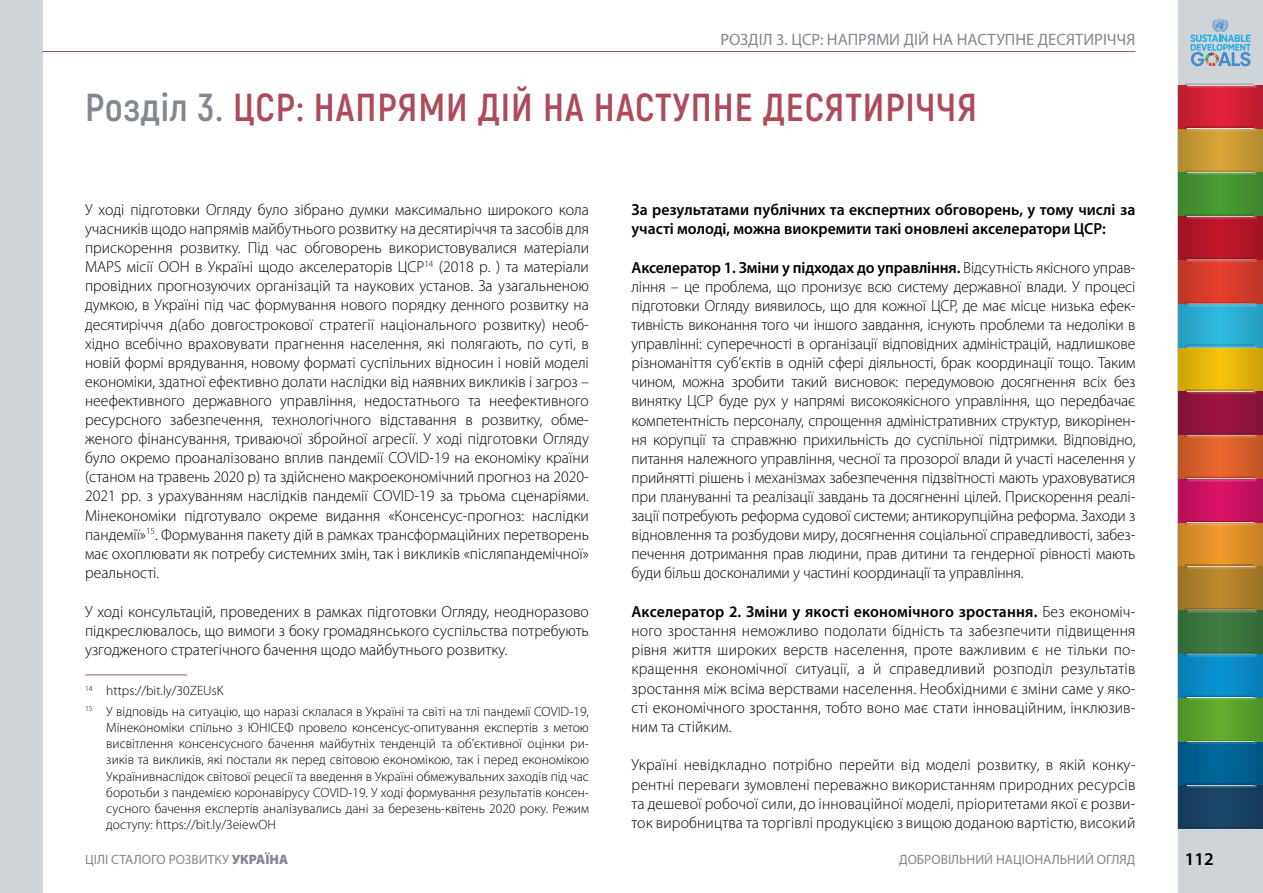
<style>
.page{position:relative;width:1263px;height:893px;background:#fff}
.page>*{position:absolute;margin:0;border:0;box-sizing:border-box;transform-origin:0 0}
.t1{font:700 39px "Akrobat";letter-spacing:.025em;color:#ad4b5a}
.t2{font:600 18px "Myriad Pro";color:#000}
.t3{font:16.5px "Myriad Pro";color:#82888f}
.t4{font:300 16.05px/19px "Myriad Pro";color:#000;text-align:justify}
.t5{font:600 16.05px/19px "Myriad Pro";color:#000}
.t6{font:300 13.5px/16.2px "Myriad Pro";color:#000}
.t7{font:13.5px "Myriad Pro";color:#82888f}
.s1{color:#82888f}
.s2{font-weight:600}
.s3{font-weight:900}
</style>
<div class="page">
<div style="left:0;top:435px;width:43px;height:44px;background:#cfd4d8"></div>
<div style="left:0;top:216px;width:43px;height:44px;background:#cfd4d8"></div>
<div style="left:0;top:610px;width:43px;height:44px;background:#cfd4d8"></div>
<div style="left:0;top:129px;width:43px;height:44px;background:#cfd4d8"></div>
<div style="left:0;top:523px;width:43px;height:44px;background:#cfd4d8"></div>
<div style="left:0;top:304px;width:43px;height:44px;background:#cfd4d8"></div>
<div style="left:0;top:698px;width:43px;height:44px;background:#cfd4d8"></div>
<div style="left:0;top:85px;width:43px;height:44px;background:#cfd4d8"></div>
<div style="left:1178px;top:0;width:85px;height:85px;background:#cfd4d8"></div>
<div style="left:0;top:0;width:43px;height:85px;background:#cfd4d8"></div>
<div style="left:0;top:479px;width:43px;height:44px;background:#cfd4d8"></div>
<div style="left:0;top:260px;width:43px;height:44px;background:#cfd4d8"></div>
<div style="left:0;top:654px;width:43px;height:44px;background:#cfd4d8"></div>
<div style="left:0;top:173px;width:43px;height:43px;background:#cfd4d8"></div>
<div style="left:0;top:567px;width:43px;height:43px;background:#cfd4d8"></div>
<div style="left:0;top:348px;width:43px;height:43px;background:#cfd4d8"></div>
<div style="left:0;top:742px;width:43px;height:43px;background:#cfd4d8"></div>
<div style="left:0;top:391px;width:43px;height:44px;background:#cfd4d8"></div>
<div style="left:0;top:785px;width:43px;height:44px;background:#cfd4d8"></div>
<div style="left:0;top:829px;width:43px;height:64px;background:#cfd4d8"></div>
<svg style="left:1178px;top:85px;width:85px;height:744px;background:#84654b"></svg>
<hr style="left:43px;top:51px;width:1092px;height:1px;background:#ad4b5a">
<svg style="left:1190px;top:19px;width:60px;height:47px"></svg>
<hr style="left:1184px;top:433px;width:71px;height:4px;background:#fff;opacity:.75">
<div style="left:1186px;top:433px;width:70px;height:5px;background:#000;opacity:.75"></div>
<div style="left:1184px;top:389px;width:71px;height:5px;background:#fff;opacity:.75"></div>
<div style="left:1185px;top:389px;width:71px;height:5px;background:#000;opacity:.75"></div>
<div style="left:1184px;top:344px;width:71px;height:5px;background:#228dad"></div>
<div style="left:1186px;top:345px;width:70px;height:5px;background:#000;opacity:.75"></div>
<div style="left:1184px;top:301px;width:71px;height:5px;background:#fff;opacity:.75"></div>
<hr style="left:1185px;top:302px;width:71px;height:4px;background:#000;opacity:.75">
<div style="left:1184px;top:257px;width:71px;height:5px;background:#fff;opacity:.75"></div>
<hr style="left:1186px;top:258px;width:70px;height:4px;background:#000;opacity:.75">
<div style="left:1184px;top:213px;width:71px;height:6px;background:#fff;opacity:.75"></div>
<div style="left:1186px;top:214px;width:70px;height:5px;background:#000;opacity:.75"></div>
<div style="left:1184px;top:170px;width:71px;height:5px;background:#fff;opacity:.75"></div>
<div style="left:1186px;top:170px;width:70px;height:5px;background:#000;opacity:.75"></div>
<div style="left:1184px;top:126px;width:71px;height:5px;background:#fff;opacity:.75"></div>
<div style="left:1186px;top:126px;width:70px;height:5px;background:#000;opacity:.75"></div>
<div style="left:1184px;top:476px;width:71px;height:5px;background:#fff;opacity:.75"></div>
<div style="left:1186px;top:476px;width:70px;height:5px;background:#000;opacity:.75"></div>
<div style="left:1184px;top:520px;width:71px;height:5px;background:#fff;opacity:.75"></div>
<div style="left:1186px;top:520px;width:70px;height:6px;background:#000;opacity:.75"></div>
<div style="left:1184px;top:564px;width:71px;height:5px;background:#fff;opacity:.75"></div>
<div style="left:1186px;top:564px;width:70px;height:5px;background:#000;opacity:.75"></div>
<div style="left:1184px;top:607px;width:71px;height:5px;background:#fff;opacity:.75"></div>
<div style="left:1186px;top:607px;width:70px;height:6px;background:#000;opacity:.75"></div>
<div style="left:1184px;top:651px;width:71px;height:5px;background:#fff;opacity:.75"></div>
<div style="left:1186px;top:652px;width:70px;height:5px;background:#000;opacity:.75"></div>
<div style="left:1184px;top:695px;width:71px;height:5px;background:#fff;opacity:.75"></div>
<div style="left:1185px;top:695px;width:71px;height:5px;background:#000;opacity:.75"></div>
<div style="left:1184px;top:739px;width:71px;height:5px;background:#fff;opacity:.75"></div>
<div style="left:1185px;top:739px;width:71px;height:5px;background:#000;opacity:.75"></div>
<div style="left:1184px;top:783px;width:71px;height:5px;background:#fff;opacity:.75"></div>
<div style="left:1186px;top:783px;width:70px;height:5px;background:#000;opacity:.75"></div>
<hr style="left:1184px;top:827px;width:71px;height:4px;background:#133855">
<div style="left:1186px;top:827px;width:70px;height:5px;background:#27445b"></div>
<div style="left:1184px;top:82px;width:71px;height:6px;background:#fff;opacity:.75"></div>
<div style="left:1186px;top:83px;width:70px;height:5px;background:#000;opacity:.75"></div>
<div style="left:1178px;top:829px;width:85px;height:64px;background:#cfd4d8"></div>
<hr style="left:85px;top:674px;width:102px;height:1px;background:#ad4b5a">
<p class="t3" style="left:720px;top:29px;width:416px">РОЗДІЛ 3. ЦСР: НАПРЯМИ ДІЙ НА НАСТУПНЕ ДЕСЯТИРІЧЧЯ</p>
<h1 class="t1" style="left:85px;top:83px;width:893px"><span class="s1">Розділ 3.</span> ЦСР: НАПРЯМИ ДІЙ НА НАСТУПНЕ ДЕСЯТИРІЧЧЯ</h1>
<p class="t4" style="left:85px;top:200px;width:505px">У ході підготовки Огляду було зібрано думки максимально широкого кола учасників щодо напрямів майбутнього розвитку на десятиріччя та засобів для прискорення розвитку. Під час обговорень використовувалися матеріали MAPS місії ООН в Україні щодо акселераторів ЦСР<sup>14</sup> (2018 р. ) та матеріали провідних прогнозуючих організацій та наукових установ. За узагальненою думкою, в Україні під час формування нового порядку денного розвитку на десятиріччя д(або довгострокової стратегії національного розвитку) необ&shy;хідно всебічно враховувати прагнення населення, які полягають, по суті, в новій формі врядування, новому форматі суспільних відносин і новій моделі економіки, здатної ефективно долати наслідки від наявних викликів і загроз – неефективного державного управління, недостатнього та неефективного ресурсного забезпечення, технологічного відставання в розвитку, обме&shy;женого фінансування, триваючої збройної агресії. У ході підготовки Огляду було окремо проаналізовано вплив пандемії COVID-19 на економіку країни (станом на травень 2020 р) та здійснено макроекономічний прогноз на 2020- 2021 рр. з урахуванням наслідків пандемії COVID-19 за трьома сценаріями.<br>Мінекономіки підготувало окреме видання «Консенсус-прогноз: наслідки пандемії»<sup>15</sup>. Формування пакету дій в рамках трансформаційних перетворень має охоплювати як потребу системних змін, так і викликів «післяпандемічної» реальності.</p>
<p class="t4" style="left:85px;top:602px;width:505px">У ході консультацій, проведених в рамках підготовки Огляду, неодноразово підкреслювалось, що вимоги з боку громадянського суспільства потребують узгодженого стратегічного бачення щодо майбутнього розвитку.</p>
<p class="t6" style="left:85px;top:680px;width:505px;line-height:20.4px"><sup>14</sup> https://bit.ly/30ZEUsK<br><sup>15</sup> У відповідь на ситуацію, що наразі склалася в Україні та світі на тлі пандемії COVID-19,</p>
<p class="t6" style="left:106px;top:719px;width:484px;text-align:justify">Мінекономіки спільно з ЮНІСЕФ провело консенсус-опитування експертів з метою висвітлення консенсусного бачення майбутніх тенденцій та об’єктивної оцінки ри&shy;зиків та викликів, які постали як перед світовою економікою, так і перед економікою Українивнаслідок світової рецесії та введення в Україні обмежувальних заходів під час боротьби з пандемією коронавірусу COVID-19. У ході формування результатів консен&shy;сусного бачення експертів аналізувались дані за березень-квітень 2020 року. Режим доступу: https://bit.ly/3eiewOH</p>
<p class="t5" style="left:631px;top:200px;width:505px">За результатами публічних та експертних обговорень, у тому числі за участі молоді, можна виокремити такі оновлені акселератори ЦСР:</p>
<p class="t4" style="left:631px;top:258px;width:505px"><span class="s2">Акселератор 1. Зміни у підходах до управління.</span> Відсутність якісного управ&shy;ління – це проблема, що пронизує всю систему державної влади. У процесі підготовки Огляду виявилось, що для кожної ЦСР, де має місце низька ефек&shy;тивність виконання того чи іншого завдання, існують проблеми та недоліки в управлінні: суперечності в організації відповідних адміністрацій, надлишкове різноманіття суб’єктів в одній сфері діяльності, брак координації тощо. Таким чином, можна зробити такий висновок: передумовою досягнення всіх без винятку ЦСР буде рух у напрямі високоякісного управління, що передбачає компетентність персоналу, спрощення адміністративних структур, викорінен&shy;ня корупції та справжню прихильність до суспільної підтримки. Відповідно, питання належного управління, чесної та прозорої влади й участі населення у прийнятті рішень і механізмах забезпечення підзвітності мають ураховуватися при плануванні та реалізації завдань та досягненні цілей. Прискорення реалі&shy;зації потребують реформа судової системи; антикорупційна реформа. Заходи з відновлення та розбудови миру, досягнення соціальної справедливості, забез&shy;печення дотримання прав людини, прав дитини та гендерної рівності мають буди більш досконалими у частині координації та управління.</p>
<p class="t4" style="left:631px;top:602px;width:505px"><span class="s2">Акселератор 2. Зміни у якості економічного зростання.</span> Без економіч&shy;ного зростання неможливо подолати бідність та забезпечити підвищення рівня життя широких верств населення, проте важливим є не тільки по&shy;кращення економічної ситуації, а й справедливий розподіл результатів зростання між всіма верствами населення. Необхідними є зміни саме у яко&shy;сті економічного зростання, тобто воно має стати інноваційним, інклюзив&shy;ним та стійким.</p>
<p class="t4" style="left:631px;top:755px;width:505px">Україні невідкладно потрібно перейти від моделі розвитку, в якій конку&shy;рентні переваги зумовлені переважно використанням природних ресурсів та дешевої робочої сили, до інноваційної моделі, пріоритетами якої є розви&shy;ток виробництва та торгівлі продукцією з вищою доданою вартістю, високий</p>
<p class="t7" style="left:85px;top:851px;width:205px">ЦІЛІ СТАЛОГО РОЗВИТКУ <span class="s3">УКРАЇНА</span></p>
<p class="t7" style="left:899px;top:851px;width:238px">ДОБРОВІЛЬНИЙ НАЦІОНАЛЬНИЙ ОГЛЯД</p>
<p class="t2" style="left:1185px;top:847px;width:30px">112</p>
</div>
